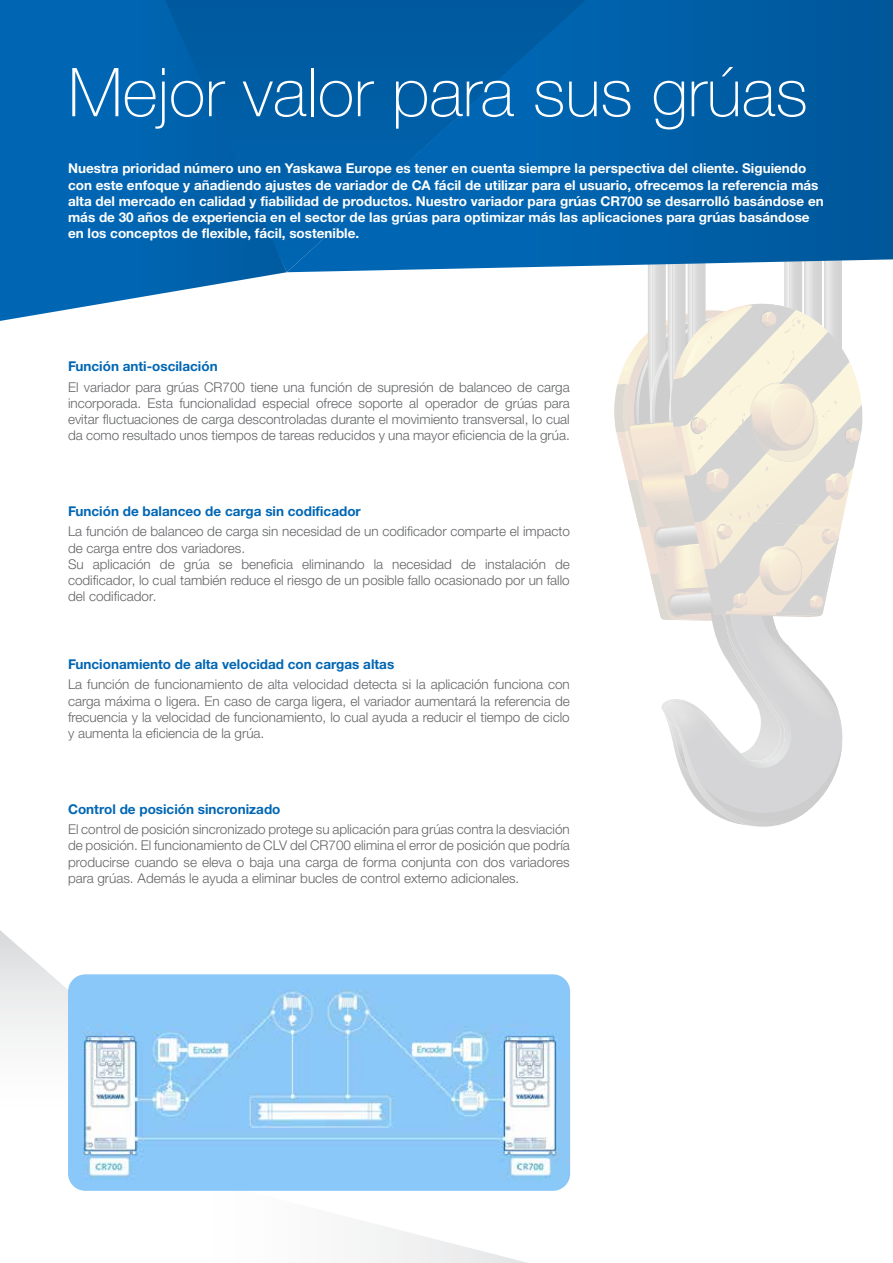
<style>
.page{position:relative;width:893px;height:1263px;background:#fff}
.page>*{position:absolute;margin:0;border:0;box-sizing:border-box;transform-origin:0 0}
.t1{font:100 67.5px "Helvetica Neue LTW1 G";color:#fff}
.t2{font:300 13.5px/16.2px "Helvetica Neue LTW1 G";color:#636466;text-align:justify}
.t3{font:700 13.5px/16.2px "Helvetica Neue LTW1 G";color:#fff}
.t4{font:700 13.5px "Helvetica Neue LTW1 G";color:#0066b3}
</style>
<div class="page">
<svg style="left:0;top:930px;width:68px;height:109px"></svg>
<svg style="left:367px;top:1222px;width:160px;height:41px"></svg>
<svg style="left:614px;top:272px;width:246px;height:555px"></svg>
<svg style="left:0;top:0;width:287px;height:321px;background:#136eb3"></svg>
<svg style="left:287px;top:0;width:606px;height:272px;background:#0562a8"></svg>
<img style="left:68px;top:974px;width:502px;height:217px">
<h1 class="t1" style="left:68px;top:52px;width:741px">Mejor valor para sus grúas</h1>
<p class="t3" style="left:68px;top:160px;width:757px">Nuestra prioridad número uno en Yaskawa Europe es tener en cuenta siempre la perspectiva del cliente. Siguiendo con este enfoque y añadiendo ajustes de variador de CA fácil de utilizar para el usuario, ofrecemos la referencia más alta del mercado en calidad y fiabilidad de productos. Nuestro variador para grúas CR700 se desarrolló basándose en más de 30 años de experiencia en el sector de las grúas para optimizar más las aplicaciones para grúas basándose en los conceptos de flexible, fácil, sostenible.</p>
<p class="t4" style="left:68px;top:358px;width:151px">Función anti-oscilación</p>
<p class="t2" style="left:68px;top:379px;width:503px">El variador para grúas CR700 tiene una función de supresión de balanceo de carga incorporada. Esta funcionalidad especial ofrece soporte al operador de grúas para evitar fluctuaciones de carga descontroladas durante el movimiento transversal, lo cual da como resultado unos tiempos de tareas reducidos y una mayor eficiencia de la grúa.</p>
<p class="t4" style="left:68px;top:503px;width:294px">Función de balanceo de carga sin codificador</p>
<p class="t2" style="left:68px;top:523px;width:503px;text-align:left">La función de balanceo de carga sin necesidad de un codificador comparte el impacto de carga entre dos variadores.<br>Su aplicación de grúa se beneficia eliminando la necesidad de instalación de codificador, lo cual también reduce el riesgo de un posible fallo ocasionado por un fallo del codificador.</p>
<p class="t4" style="left:68px;top:656px;width:328px">Funcionamiento de alta velocidad con cargas altas</p>
<p class="t2" style="left:68px;top:676px;width:503px">La función de funcionamiento de alta velocidad detecta si la aplicación funciona con carga máxima o ligera. En caso de carga ligera, el variador aumentará la referencia de frecuencia y la velocidad de funcionamiento, lo cual ayuda a reducir el tiempo de ciclo y aumenta la eficiencia de la grúa.</p>
<p class="t4" style="left:68px;top:800px;width:214px">Control de posición sincronizado</p>
<p class="t2" style="left:68px;top:821px;width:503px">El control de posición sincronizado protege su aplicación para grúas contra la desviación de posición. El funcionamiento de CLV del CR700 elimina el error de posición que podría producirse cuando se eleva o baja una carga de forma conjunta con dos variadores para grúas. Además le ayuda a eliminar bucles de control externo adicionales.</p>
</div>
